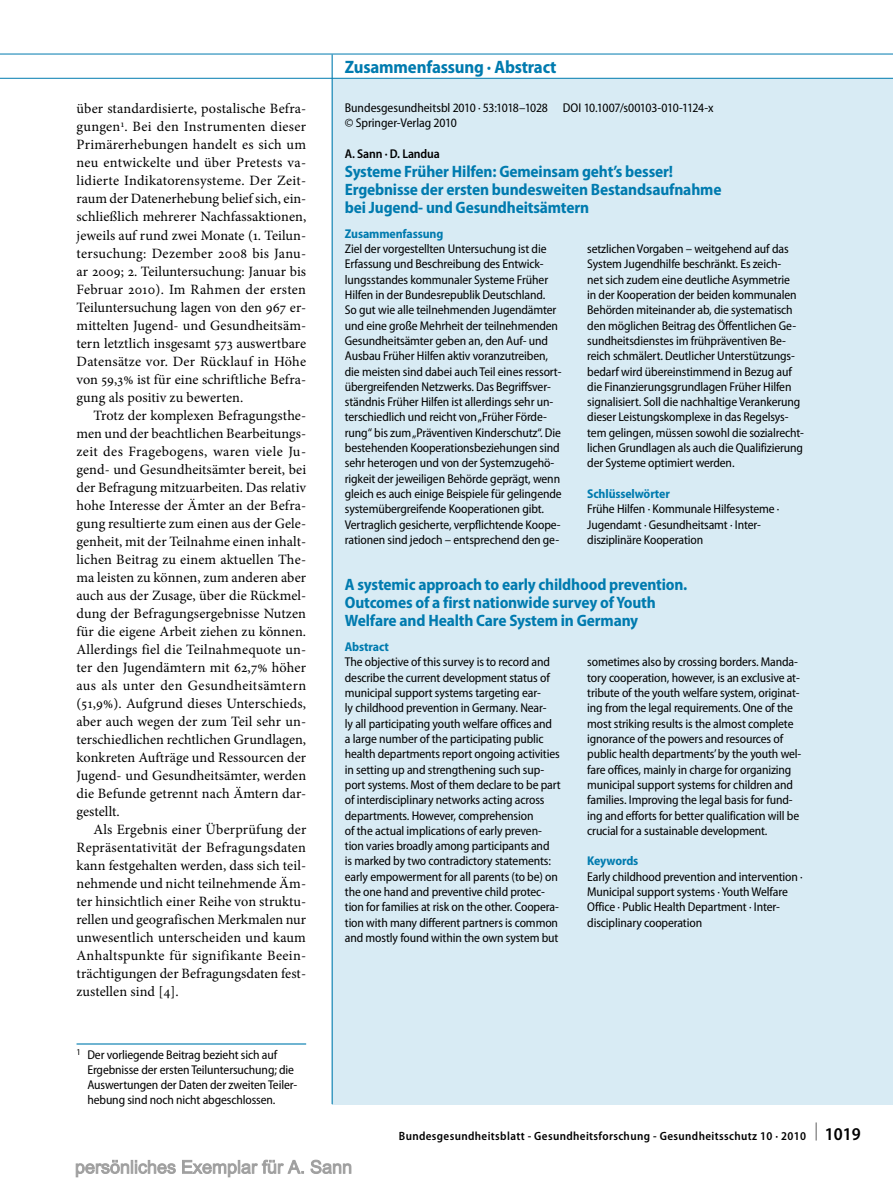
<style>
.page{position:relative;width:893px;height:1187px;background:#fff}
.page>*{position:absolute;margin:0;border:0;box-sizing:border-box;transform-origin:0 0}
.t1{font:700 semi-condensed 18px "Myriad Pro";letter-spacing:-.01em;color:#007baf}
.t2{font:700 semi-condensed 16.5px/18px "Myriad Pro";letter-spacing:-.01em;color:#007baf}
.t3{font:14.25px/18px "Minion Pro";letter-spacing:.005em;color:#000;text-align:justify}
.t4{font:semi-condensed 12.75px/15.3px "Myriad Pro";letter-spacing:-.01em;color:#000}
.t5{font:700 semi-condensed 12.75px "Myriad Pro";letter-spacing:-.01em;color:#007baf}
.t6{font:600 semi-condensed 12.75px "Myriad Pro";letter-spacing:-.01em;color:#000}
.t7{font:600 semi-condensed 12px "Myriad Pro";letter-spacing:.03em;color:#000}
.s1{font-size:18px}
</style>
<div class="page">
<hr style="left:77px;top:1043px;width:229px;height:1px;background:#007baf">
<div style="left:332px;top:78px;width:561px;height:1025px;background:#d8ebf4"></div>
<hr style="left:332px;top:55px;width:1px;height:1048px;background:#007baf">
<hr style="left:0;top:54px;width:893px;height:1px;background:#007baf">
<hr style="left:0;top:78px;width:893px;height:1px;background:#007baf">
<svg style="left:75px;top:1159px;width:277px;height:18px"></svg>
<p class="t3" style="left:77px;top:100px;width:231px">über standardisierte, postalische Befra&shy;gungen . Bei den Instrumenten dieser Primärerhebungen handelt es sich um neu entwickelte und über Pretests va&shy;lidierte Indikatorensysteme. Der Zeit&shy;raum der Datenerhebung belief sich, ein&shy;schließlich mehrerer Nachfassaktionen, jeweils auf rund zwei Monate (1. Teilun&shy;tersuchung: Dezember 2008 bis Janu&shy;ar 2009; 2. Teiluntersuchung: Januar bis Februar 2010). Im Rahmen der ersten Teiluntersuchung lagen von den 967 er&shy;mittelten Jugend- und Gesundheitsäm&shy;tern letztlich insgesamt 573 auswertbare Datensätze vor. Der Rücklauf in Höhe von 59,3% ist für eine schriftliche Befra&shy;gung als positiv zu bewerten.</p>
<p class="t3" style="left:77px;top:406px;width:231px;text-indent:17px">Trotz der komplexen Befragungsthe&shy;men und der beachtlichen Bearbeitungs&shy;zeit des Fragebogens, waren viele Ju&shy;gend- und Gesundheitsämter bereit, bei der Befragung mitzuarbeiten. Das relativ hohe Interesse der Ämter an der Befra&shy;gung resultierte zum einen aus der Gele&shy;genheit, mit der Teilnahme einen inhalt&shy;lichen Beitrag zu einem aktuellen The&shy;ma leisten zu können, zum anderen aber auch aus der Zusage, über die Rückmel&shy;dung der Befragungsergebnisse Nutzen für die eigene Arbeit ziehen zu können.<br>Allerdings fiel die Teilnahmequote un&shy;ter den Jugendämtern mit 62,7% höher aus als unter den Gesundheitsämtern (51,9%). Aufgrund dieses Unterschieds, aber auch wegen der zum Teil sehr un&shy;terschiedlichen rechtlichen Grundlagen, konkreten Aufträge und Ressourcen der Jugend- und Gesundheitsämter, werden die Befunde getrennt nach Ämtern dar&shy;gestellt.</p>
<p class="t3" style="left:77px;top:820px;width:231px;text-indent:17px">Als Ergebnis einer Überprüfung der Repräsentativität der Befragungsdaten kann festgehalten werden, dass sich teil&shy;nehmende und nicht teilnehmende Äm&shy;ter hinsichtlich einer Reihe von struktu&shy;rellen und geografischen Merkmalen nur unwesentlich unterscheiden und kaum Anhaltspunkte für signifikante Beein&shy;trächtigungen der Befragungsdaten fest&shy;zustellen sind [4].</p>
<p class="t4" style="left:87px;top:1047px;width:211px">Der vorliegende Beitrag bezieht sich auf Ergebnisse der ersten Teiluntersuchung; die Auswertungen der Daten der zweiten Teiler&shy;hebung sind noch nicht abgeschlossen.</p>
<h1 class="t1" style="left:345px;top:57px;width:213px">Zusammenfassung · Abstract</h1>
<p class="t4" style="left:345px;top:100px;width:370px">Bundesgesundheitsbl 2010 · 53:1018–1028 DOI 10.1007/s00103-010-1124-x © Springer-Verlag 2010</p>
<p class="t6" style="left:345px;top:147px;width:97px">A. Sann · D. Landua</p>
<p class="t2" style="left:345px;top:162px;width:378px">Systeme Früher Hilfen: Gemeinsam geht’s besser!<br>Ergebnisse der ersten bundesweiten Bestandsaufnahme bei Jugend- und Gesundheitsämtern</p>
<p class="t5" style="left:345px;top:226px;width:100px">Zusammenfassung</p>
<p class="t4" style="left:345px;top:241px;width:218px">Ziel der vorgestellten Untersuchung ist die Erfassung und Beschreibung des Entwick&shy;lungsstandes kommunaler Systeme Früher Hilfen in der Bundesrepublik Deutschland.<br>So gut wie alle teilnehmenden Jugendämter und eine große Mehrheit der teilnehmenden Gesundheitsämter geben an, den Auf- und Ausbau Früher Hilfen aktiv voranzutreiben, die meisten sind dabei auch Teil eines ressort&shy;übergreifenden Netzwerks. Das Begriffsver&shy;ständnis Früher Hilfen ist allerdings sehr un&shy;terschiedlich und reicht von„Früher Förde&shy;rung“ bis zum„Präventiven Kinderschutz“. Die bestehenden Kooperationsbeziehungen sind sehr heterogen und von der Systemzugehö&shy;rigkeit der jeweiligen Behörde geprägt, wenn gleich es auch einige Beispiele für gelingende systemübergreifende Kooperationen gibt.<br>Vertraglich gesicherte, verpflichtende Koope&shy;rationen sind jedoch – entsprechend den ge-</p>
<p class="t4" style="left:587px;top:241px;width:218px">setzlichen Vorgaben – weitgehend auf das System Jugendhilfe beschränkt. Es zeich-<br>net sich zudem eine deutliche Asymmetrie<br>in der Kooperation der beiden kommunalen Behörden miteinander ab, die systematisch den möglichen Beitrag des Öffentlichen Ge&shy;sundheitsdienstes im frühpräventiven Be&shy;reich schmälert. Deutlicher Unterstützungs&shy;bedarf wird übereinstimmend in Bezug auf die Finanzierungsgrundlagen Früher Hilfen signalisiert. Soll die nachhaltige Verankerung dieser Leistungskomplexe in das Regelsys&shy;tem gelingen, müssen sowohl die sozialrecht&shy;lichen Grundlagen als auch die Qualifizierung der Systeme optimiert werden.</p>
<p class="t5" style="left:587px;top:486px;width:84px">Schlüsselwörter</p>
<p class="t4" style="left:587px;top:501px;width:194px">Frühe Hilfen · Kommunale Hilfesysteme ·<br>Jugendamt · Gesundheitsamt · Inter&shy;disziplinäre Kooperation</p>
<p class="t2" style="left:345px;top:575px;width:344px">A systemic approach to early childhood prevention.<br>Outcomes of a first nationwide survey of Youth<br>Welfare and Health Care System in Germany</p>
<p class="t5" style="left:345px;top:639px;width:45px">Abstract</p>
<p class="t4" style="left:345px;top:654px;width:217px">The objective of this survey is to record and describe the current development status of municipal support systems targeting ear-<br>ly childhood prevention in Germany. Near-<br>ly all participating youth welfare offices and a large number of the participating public health departments report ongoing activities in setting up and strengthening such sup&shy;port systems. Most of them declare to be part of interdisciplinary networks acting across departments. However, comprehension<br>of the actual implications of early preven&shy;tion varies broadly among participants and<br>is marked by two contradictory statements: early empowerment for all parents (to be) on the one hand and preventive child protec&shy;tion for families at risk on the other. Coopera&shy;tion with many different partners is common and mostly found within the own system but</p>
<p class="t4" style="left:587px;top:654px;width:216px">sometimes also by crossing borders. Manda&shy;tory cooperation, however, is an exclusive at&shy;tribute of the youth welfare system, originat&shy;ing from the legal requirements. One of the most striking results is the almost complete ignorance of the powers and resources of public health departments’by the youth wel&shy;fare offices, mainly in charge for organizing municipal support systems for children and families. Improving the legal basis for fund&shy;ing and efforts for better qualification will be crucial for a sustainable development.</p>
<p class="t5" style="left:587px;top:854px;width:53px">Keywords</p>
<p class="t4" style="left:587px;top:869px;width:217px">Early childhood prevention and intervention · Municipal support systems · YouthWelfare Office · Public Health Department · Inter&shy;disciplinary cooperation</p>
<p class="t7" style="left:399px;top:1129px;width:463px">Bundesgesundheitsblatt - Gesundheitsforschung - Gesundheitsschutz 10 · 2010 <sup>|</sup> <span class="s1">1019</span></p>
</div>
